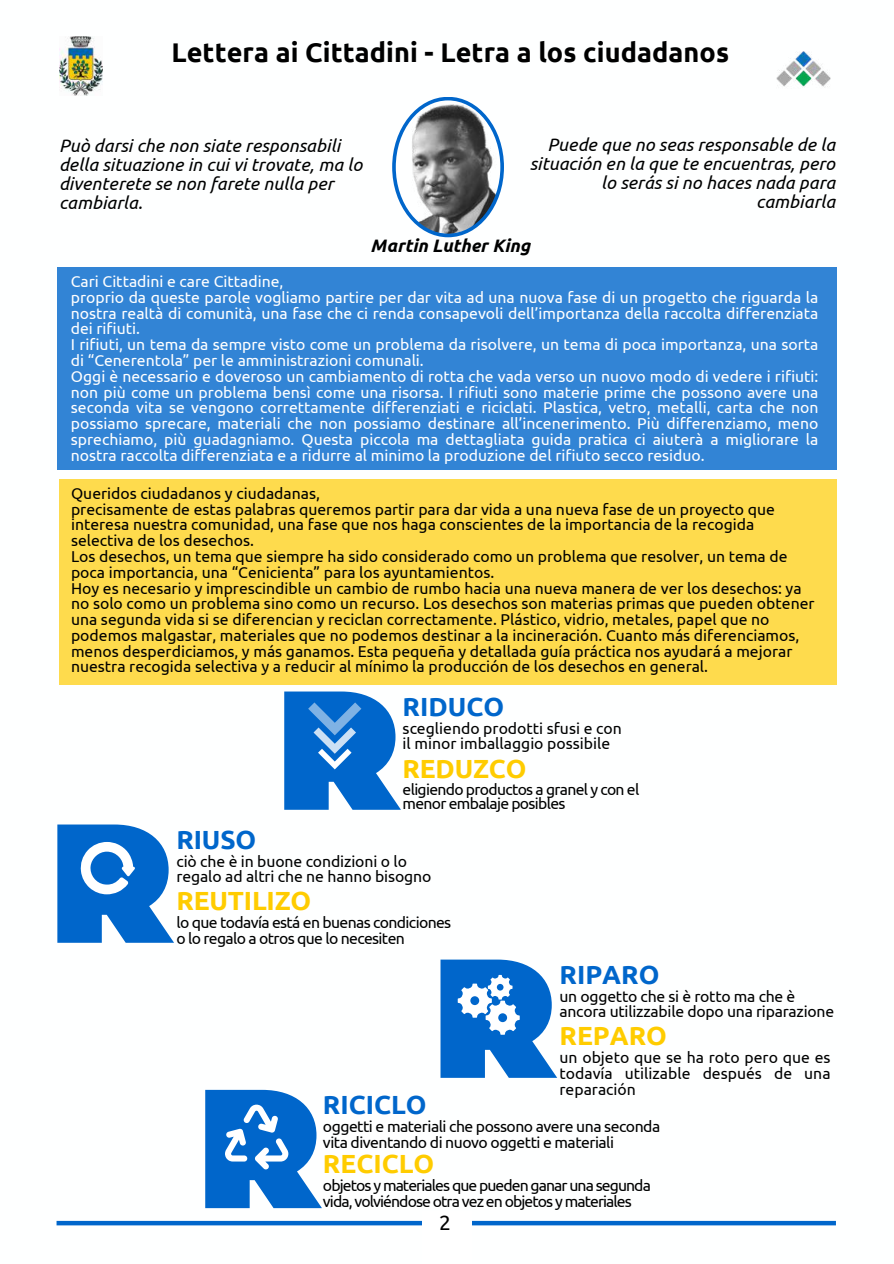
<style>
.page{position:relative;width:894px;height:1264px;background:#fff}
.page>*{position:absolute;margin:0;border:0;box-sizing:border-box;transform-origin:0 0}
.t1{font:700 27px "Ubuntu";letter-spacing:.005em;color:#000}
.t2{font:700 26.25px "Ubuntu";letter-spacing:-.005em;color:#fc0}
.t3{font:700 26.25px "Ubuntu";color:#0066cb}
.t4{font:21px "Ubuntu";color:#000}
.t5{font:italic 18px/19.2px "Ubuntu";letter-spacing:.005em;color:#000;text-align:right}
.t6{font:italic 700 18px "Ubuntu";letter-spacing:.005em;color:#000}
.t7{font:15.75px/15.8px "Ubuntu";color:#000}
.t8{font:15.75px/15.8px "Ubuntu";color:#fff}
.t9{font:15.75px/15.8px "Ubuntu";letter-spacing:-.06em;color:#000}
.t10{font:15.75px/15.8px "Ubuntu";letter-spacing:-.03em;color:#000}
.t11{font:15.75px/15.8px "Ubuntu";letter-spacing:-.04em;color:#000}
.t12{font:15.75px/14.7px "Ubuntu";letter-spacing:-.045em;color:#000}
</style>
<div class="page">
<div style="left:58px;top:267px;width:778px;height:202px;background:#3284d5"></div>
<div style="left:59px;top:479px;width:777px;height:205px;background:#fedb4d"></div>
<svg style="left:392px;top:97px;width:112px;height:140px"></svg>
<div style="left:57px;top:1220px;width:778px;height:5px;background:#0066cb"></div>
<div style="left:422px;top:1210px;width:49px;height:53px;background:#fff"></div>
<img style="left:776px;top:51px;width:54px;height:37px">
<img style="left:59px;top:37px;width:44px;height:58px">
<svg style="left:284px;top:691px;width:117px;height:118px"></svg>
<svg style="left:57px;top:824px;width:117px;height:118px"></svg>
<svg style="left:440px;top:959px;width:117px;height:118px"></svg>
<svg style="left:205px;top:1089px;width:116px;height:118px"></svg>
<h1 class="t1" style="left:171px;top:37px;width:559px">Lettera ai Cittadini - Letra a los ciudadanos</h1>
<p class="t5" style="left:59px;top:136px;width:305px;text-align:left">Può darsi che non siate responsabili della situazione in cui vi trovate, ma lo diventerete se non farete nulla per cambiarla.</p>
<p class="t5" style="left:529px;top:134px;width:307px">Puede que no seas responsable de la situación en la que te encuentras, pero lo serás si no haces nada para cambiarla</p>
<p class="t6" style="left:370px;top:235px;width:161px">Martin Luther King</p>
<p class="t8" style="left:71px;top:273px;width:748px">Cari Cittadini e care Cittadine,<br>proprio da queste parole vogliamo partire per dar vita ad una nuova fase di un progetto che riguarda la nostra realtà di comunità, una fase che ci renda consapevoli dell’importanza della raccolta differenziata dei rifiuti.<br>I rifiuti, un tema da sempre visto come un problema da risolvere, un tema di poca importanza, una sorta di “Cenerentola” per le amministrazioni comunali.<br>Oggi è necessario e doveroso un cambiamento di rotta che vada verso un nuovo modo di vedere i rifiuti: non più come un problema bensì come una risorsa. I rifiuti sono materie prime che possono avere una seconda vita se vengono correttamente differenziati e riciclati. Plastica, vetro, metalli, carta che non possiamo sprecare, materiali che non possiamo destinare all’incenerimento. Più differenziamo, meno sprechiamo, più guadagniamo. Questa piccola ma dettagliata guida pratica ci aiuterà a migliorare la nostra raccolta differenziata e a ridurre al minimo la produzione del rifiuto secco residuo.</p>
<p class="t7" style="left:71px;top:485px;width:744px">Queridos ciudadanos y ciudadanas,<br>precisamente de estas palabras queremos partir para dar vida a una nueva fase de un proyecto que interesa nuestra comunidad, una fase que nos haga conscientes de la importancia de la recogida selectiva de los desechos.<br>Los desechos, un tema que siempre ha sido considerado como un problema que resolver, un tema de poca importancia, una “Cenicienta” para los ayuntamientos.<br>Hoy es necesario y imprescindible un cambio de rumbo hacia una nueva manera de ver los desechos: ya no solo como un problema sino como un recurso. Los desechos son materias primas que pueden obtener una segunda vida si se diferencian y reciclan correctamente. Plástico, vidrio, metales, papel que no podemos malgastar, materiales que no podemos destinar a la incineración. Cuanto más diferenciamos, menos desperdiciamos, y más ganamos. Esta pequeña y detallada guía práctica nos ayudará a mejorar nuestra recogida selectiva y a reducir al mínimo la producción de los desechos en general.</p>
<h2 class="t3" style="left:402px;top:691px;width:103px">RIDUCO</h2>
<p class="t7" style="left:402px;top:719px;width:220px">scegliendo prodotti sfusi e con il minor imballaggio possibile</p>
<h2 class="t2" style="left:402px;top:753px;width:125px">REDUZCO</h2>
<p class="t12" style="left:402px;top:781px;width:238px">eligiendo productos a granel y con el menor embalaje posibles</p>
<h2 class="t3" style="left:176px;top:824px;width:81px">RIUSO</h2>
<p class="t7" style="left:176px;top:852px;width:256px">ciò che è in buone condizioni o lo regalo ad altri che ne hanno bisogno</p>
<h2 class="t2" style="left:176px;top:885px;width:136px">REUTILIZO</h2>
<p class="t11" style="left:176px;top:914px;width:276px">lo que todavía está en buenas condiciones o lo regalo a otros que lo necesiten</p>
<h2 class="t3" style="left:559px;top:959px;width:101px">RIPARO</h2>
<p class="t7" style="left:559px;top:987px;width:276px">un oggetto che si è rotto ma che è ancora utilizzabile dopo una riparazione</p>
<h2 class="t2" style="left:559px;top:1020px;width:109px">REPARO</h2>
<p class="t7" style="left:559px;top:1049px;width:272px;text-align:justify">un objeto que se ha roto pero que es todavía utilizable después de una reparación</p>
<h2 class="t3" style="left:323px;top:1089px;width:105px">RICICLO</h2>
<p class="t10" style="left:323px;top:1118px;width:338px">oggetti e materiali che possono avere una seconda vita diventando di nuovo oggetti e materiali</p>
<h2 class="t2" style="left:323px;top:1148px;width:113px">RECICLO</h2>
<p class="t9" style="left:323px;top:1177px;width:329px">objetos y materiales que pueden ganar una segunda vida, volviéndose otra vez en objetos y materiales</p>
<h3 class="t4" style="left:439px;top:1210px;width:13px">2</h3>
</div>
